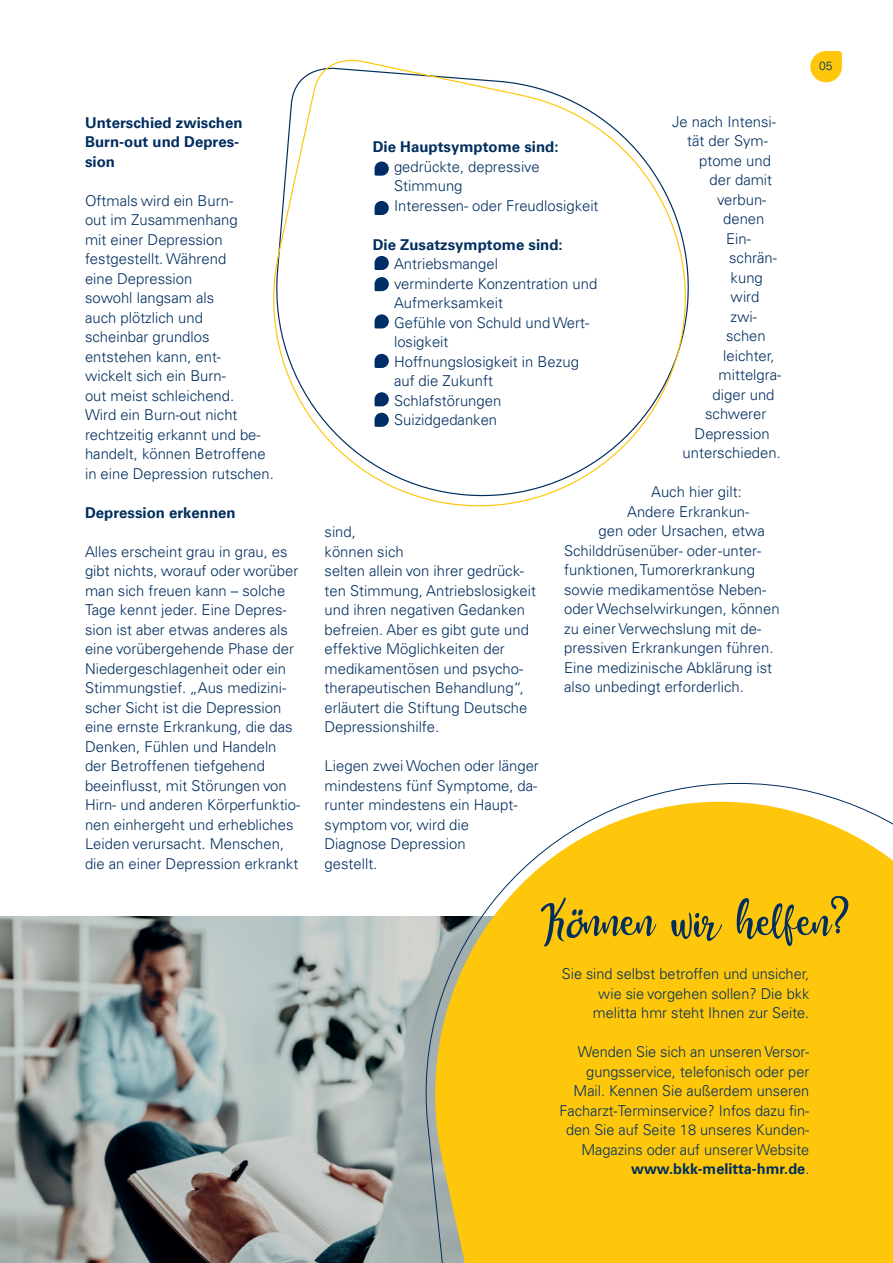
<style>
.page{position:relative;width:893px;height:1263px;background:#fff}
.page>*{position:absolute;margin:0;border:0;box-sizing:border-box;transform-origin:0 0}
.t1{font:57px "Honey Butter";color:#002e5e}
.t2{font:300 15px/19.5px "Univers";color:#002e5e}
.t3{font:700 15px/19.5px "Univers";color:#002e5e}
.t4{font:300 12px "Univers";color:#002e5e}
.s1{font-family:"aka Dora";font-size:49.5px}
.s2{font-weight:700}
</style>
<div class="page">
<svg style="left:273px;top:59px;width:416px;height:448px"></svg>
<img style="left:0;top:916px;width:419px;height:347px">
<svg style="left:419px;top:782px;width:474px;height:481px;background:#f8cc32"></svg>
<svg style="left:375px;top:162px;width:14px;height:14px"></svg>
<svg style="left:375px;top:201px;width:14px;height:14px"></svg>
<svg style="left:375px;top:256px;width:14px;height:14px"></svg>
<svg style="left:375px;top:277px;width:14px;height:14px"></svg>
<svg style="left:375px;top:314px;width:14px;height:14px"></svg>
<svg style="left:375px;top:354px;width:14px;height:14px"></svg>
<svg style="left:375px;top:392px;width:14px;height:14px"></svg>
<svg style="left:375px;top:413px;width:14px;height:14px"></svg>
<svg style="left:810px;top:51px;width:32px;height:31px"></svg>
<p class="t3" style="left:85px;top:113px;width:159px">Unterschied zwischen<br>Burn-out und Depres&shy;sion</p>
<p class="t2" style="left:85px;top:191px;width:190px">Oftmals wird ein Burn-<br>out im Zusammenhang<br>mit einer Depression festgestellt. Während<br>eine Depression<br>sowohl langsam als<br>auch plötzlich und<br>scheinbar grundlos entstehen kann, ent-<br>wickelt sich ein Burn-<br>out meist schleichend.<br>Wird ein Burn-out nicht rechtzeitig erkannt und be&shy;handelt, können Betroffene in eine Depression rutschen.</p>
<p class="t3" style="left:85px;top:503px;width:152px">Depression erkennen</p>
<p class="t2" style="left:85px;top:542px;width:217px">Alles erscheint grau in grau, es gibt nichts, worauf oder worüber man sich freuen kann – solche<br>Tage kennt jeder. Eine Depres&shy;sion ist aber etwas anderes als eine vorübergehende Phase der<br>Niedergeschlagenheit oder ein<br>Stimmungstief. „Aus medizini&shy;scher Sicht ist die Depression eine ernste Erkrankung, die das<br>Denken, Fühlen und Handeln der Betroffenen tiefgehend beeinflusst, mit Störungen von<br>Hirn- und anderen Körperfunktio&shy;nen einhergeht und erhebliches<br>Leiden verursacht. Menschen, die an einer Depression erkrankt</p>
<p class="t2" style="left:672px;top:112px;width:105px">Je nach Intensi-</p>
<p class="t2" style="left:687px;top:131px;width:82px">tät der Sym-</p>
<p class="t2" style="left:699px;top:151px;width:73px">ptome und</p>
<p class="t2" style="left:710px;top:170px;width:64px">der damit</p>
<p class="t2" style="left:717px;top:190px;width:51px">verbun-</p>
<p class="t2" style="left:723px;top:209px;width:43px">denen</p>
<p class="t2" style="left:726px;top:229px;width:26px">Ein-</p>
<p class="t2" style="left:729px;top:248px;width:49px">schrän-</p>
<p class="t2" style="left:731px;top:268px;width:34px">kung</p>
<p class="t2" style="left:731px;top:287px;width:30px">wird</p>
<p class="t2" style="left:731px;top:307px;width:28px">zwi-</p>
<p class="t2" style="left:726px;top:326px;width:41px">schen</p>
<p class="t2" style="left:723px;top:346px;width:53px">leichter,</p>
<p class="t2" style="left:719px;top:365px;width:64px">mittelgra-</p>
<p class="t2" style="left:713px;top:385px;width:63px">diger und</p>
<p class="t2" style="left:705px;top:404px;width:63px">schwerer</p>
<p class="t2" style="left:695px;top:424px;width:77px">Depression</p>
<p class="t2" style="left:683px;top:443px;width:100px">unterschieden.</p>
<p class="t2" style="left:651px;top:482px;width:92px">Auch hier gilt:</p>
<p class="t2" style="left:627px;top:502px;width:124px">Andere Erkrankun-</p>
<p class="t2" style="left:599px;top:521px;width:168px">gen oder Ursachen, etwa</p>
<p class="t2" style="left:564px;top:541px;width:199px">Schilddrüsenüber- oder -unter-</p>
<p class="t2" style="left:564px;top:560px;width:192px">funktionen, Tumorerkrankung</p>
<p class="t2" style="left:564px;top:580px;width:204px">sowie medikamentöse Neben-</p>
<p class="t2" style="left:564px;top:599px;width:217px">oder Wechselwirkungen, können</p>
<p class="t2" style="left:564px;top:619px;width:199px">zu einer Verwechslung mit de-</p>
<p class="t2" style="left:564px;top:638px;width:211px">pressiven Erkrankungen führen.</p>
<p class="t2" style="left:564px;top:658px;width:210px">Eine medizinische Abklärung ist</p>
<p class="t2" style="left:564px;top:677px;width:181px">also unbedingt erforderlich.</p>
<p class="t3" style="left:373px;top:137px;width:187px">Die Hauptsymptome sind:</p>
<p class="t2" style="left:394px;top:157px;width:206px">gedrückte, depressive<br>Stimmung<br>Interessen- oder Freudlosigkeit</p>
<p class="t3" style="left:373px;top:235px;width:191px">Die Zusatzsymptome sind:</p>
<p class="t2" style="left:394px;top:254px;width:205px">Antriebsmangel<br>verminderte Konzentration und<br>Aufmerksamkeit<br>Gefühle von Schuld und Wert&shy;losigkeit<br>Hoffnungslosigkeit in Bezug auf die Zukunft<br>Schlafstörungen<br>Suizidgedanken</p>
<p class="t2" style="left:325px;top:522px;width:213px">sind,<br>können sich<br>selten allein von ihrer gedrück&shy;ten Stimmung, Antriebslosigkeit und ihren negativen Gedanken befreien. Aber es gibt gute und effektive Möglichkeiten der medikamentösen und psycho&shy;therapeutischen Behandlung“, erläutert die Stiftung Deutsche<br>Depressionshilfe.</p>
<p class="t2" style="left:325px;top:756px;width:216px">Liegen zwei Wochen oder länger mindestens fünf Symptome, da&shy;runter mindestens ein Haupt&shy;symptom vor, wird die<br>Diagnose Depression<br>gestellt.</p>
<p class="t4" style="left:819px;top:58px;width:15px">05</p>
<h1 class="t1" style="left:541px;top:881px;width:309px">K<span class="s1">ö</span>nnen wir helfen?</h1>
<p class="t2" style="left:562px;top:964px;width:249px;text-align:right">Sie sind selbst betroffen und unsicher, wie sie vorgehen sollen? Die bkk melitta hmr steht Ihnen zur Seite.</p>
<p class="t2" style="left:559px;top:1042px;width:251px;text-align:right">Wenden Sie sich an unseren Versor&shy;gungsservice, telefonisch oder per Mail. Kennen Sie außerdem unseren Facharzt-Terminservice? Infos dazu fin&shy;den Sie auf Seite 18 unseres Kunden-Magazins oder auf unserer Website <span class="s2">www.bkk-melitta-hmr.de</span>.</p>
</div>
